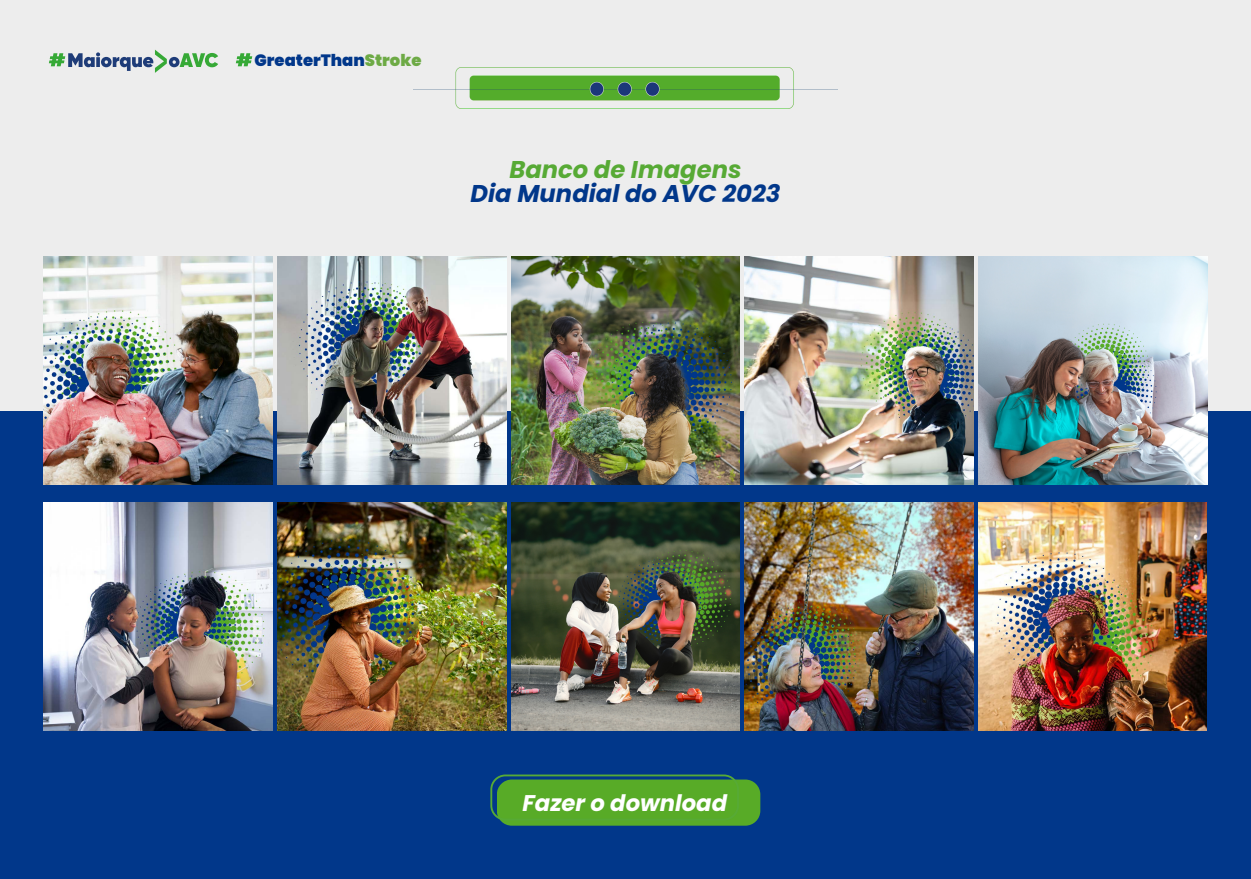
<style>
.page{position:relative;width:1251px;height:879px;background:#fff}
.page>*{position:absolute;margin:0;border:0;box-sizing:border-box;transform-origin:0 0}
.t1{font:italic 700 24.25px "Poppins";color:#01378a}
.t2{font:italic 700 24.25px "Poppins";color:#57aa35}
.t3{font:italic 700 22.69px "Poppins";color:#fff}
.t4{font:900 16.38px "Poppins";color:#01378a}
.s1{color:#6daa45}
</style>
<div class="page">
<div style="left:0;top:0;width:1250px;height:879px;background:#ededed"></div>
<div style="left:0;top:411px;width:1250px;height:468px;background:#01378a"></div>
<img style="left:413px;top:68px;width:424px;height:40px">
<svg style="left:49px;top:50px;width:169px;height:23px"></svg>
<svg style="left:236px;top:53px;width:16px;height:13px"></svg>
<img style="left:44px;top:256px;width:228px;height:229px">
<img style="left:277px;top:256px;width:229px;height:229px">
<img style="left:511px;top:256px;width:228px;height:229px">
<img style="left:744px;top:256px;width:229px;height:229px">
<img style="left:978px;top:256px;width:228px;height:229px">
<img style="left:44px;top:502px;width:228px;height:229px">
<img style="left:277px;top:502px;width:229px;height:229px">
<img style="left:511px;top:502px;width:228px;height:229px">
<img style="left:744px;top:502px;width:229px;height:229px">
<img style="left:978px;top:502px;width:228px;height:229px">
<div style="left:496px;top:779px;width:264px;height:47px;background:#58ab27;border-radius:15px"></div>
<svg style="left:490px;top:774px;width:248px;height:46px"></svg>
<p class="t4" style="left:254px;top:49px;width:168px">GreaterThan<span class="s1">Stroke</span></p>
<p class="t2" style="left:509px;top:153px;width:233px">Banco de Imagens</p>
<p class="t1" style="left:470px;top:177px;width:311px">Dia Mundial do AVC 2023</p>
<p class="t3" style="left:522px;top:788px;width:206px">Fazer o download</p>
</div>
